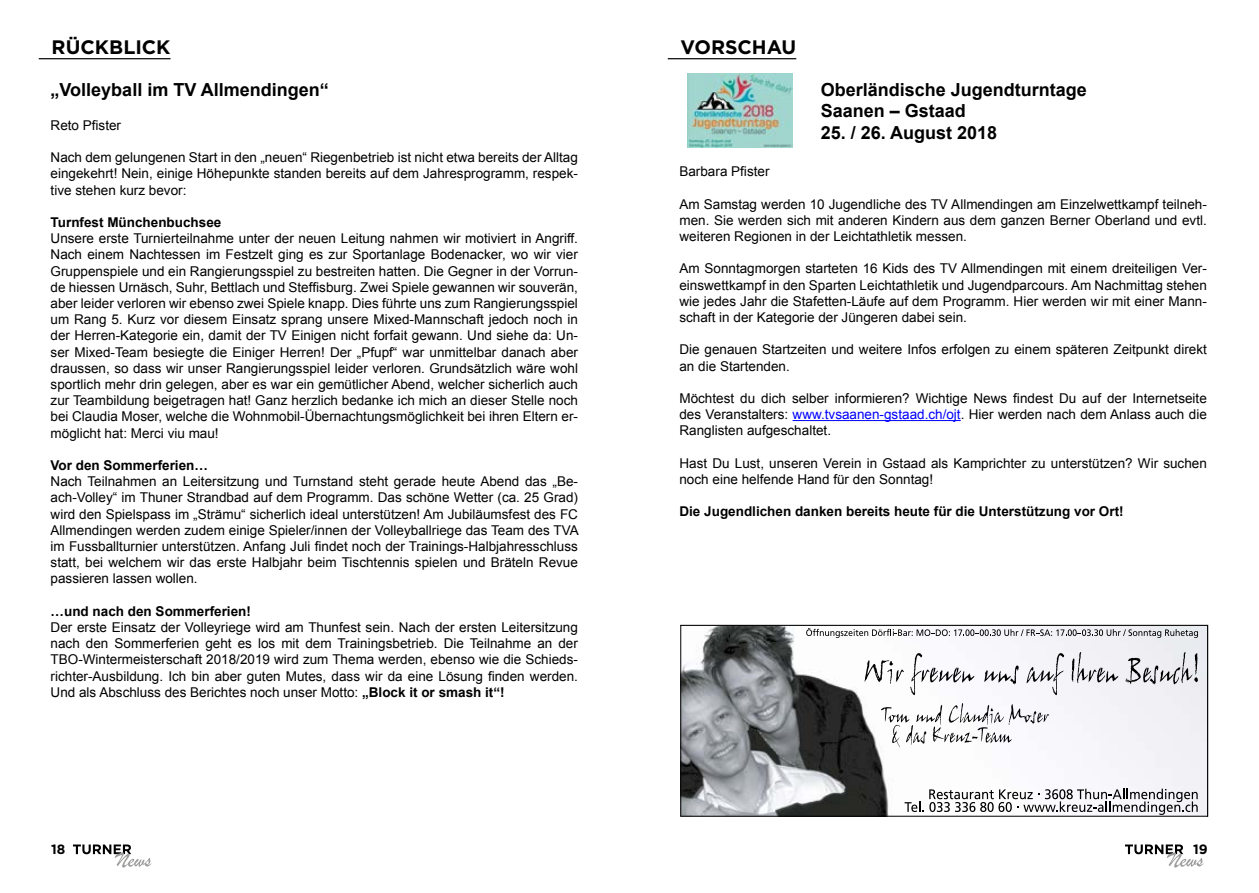
<style>
.page{position:relative;width:1259px;height:893px;background:#fff}
.page>*{position:absolute;margin:0;border:0;box-sizing:border-box;transform-origin:0 0}
.t1{font:700 19.5px "Gotham";color:#000}
.t2{font:700 18px "Arial";color:#000}
.t3{font:13.5px/16.2px "Arial";color:#000;text-align:justify}
.t4{font:700 13.5px "Arial";color:#000}
.t5{font:700 13.5px "Gotham";color:#000}
.s1{font-weight:700}
.s2{color:#00f}
</style>
<div class="page">
<svg style="left:73px;top:844px;width:78px;height:24px"></svg>
<svg style="left:1125px;top:844px;width:78px;height:24px"></svg>
<hr style="left:668px;top:58px;width:128px;height:1px;background:#000">
<hr style="left:39px;top:58px;width:131px;height:1px;background:#000">
<svg style="left:682px;top:627px;width:524px;height:187px"></svg>
<div style="left:680px;top:625px;width:528px;height:191px;border:1px solid #000"></div>
<hr style="left:792px;top:420px;width:168px;height:1px;background:#00f">
<img style="left:687px;top:73px;width:105px;height:75px">
<p class="t1" style="left:51px;top:35px;width:121px">RÜCKBLICK</p>
<p class="t1" style="left:680px;top:35px;width:117px">VORSCHAU</p>
<p class="t2" style="left:51px;top:77px;width:280px">„Volleyball im TV Allmendingen“</p>
<p class="t3" style="left:51px;top:117px;width:72px">Reto Pfister</p>
<p class="t3" style="left:51px;top:149px;width:529px">Nach dem gelungenen Start in den „neuen“ Riegenbetrieb ist nicht etwa bereits der Alltag eingekehrt! Nein, einige Höhepunkte standen bereits auf dem Jahresprogramm, respek&shy;tive stehen kurz bevor:</p>
<p class="t4" style="left:51px;top:213px;width:172px">Turnfest Münchenbuchsee</p>
<p class="t3" style="left:51px;top:230px;width:529px">Unsere erste Turnierteilnahme unter der neuen Leitung nahmen wir motiviert in Angriff.<br>Nach einem Nachtessen im Festzelt ging es zur Sportanlage Bodenacker, wo wir vier Gruppenspiele und ein Rangierungsspiel zu bestreiten hatten. Die Gegner in der Vorrun&shy;de hiessen Urnäsch, Suhr, Bettlach und Steffisburg. Zwei Spiele gewannen wir souverän, aber leider verloren wir ebenso zwei Spiele knapp. Dies führte uns zum Rangierungsspiel um Rang 5. Kurz vor diesem Einsatz sprang unsere Mixed-Mannschaft jedoch noch in der Herren-Kategorie ein, damit der TV Einigen nicht forfait gewann. Und siehe da: Un&shy;ser Mixed-Team besiegte die Einiger Herren! Der „Pfupf“ war unmittelbar danach aber draussen, so dass wir unser Rangierungsspiel leider verloren. Grundsätzlich wäre wohl sportlich mehr drin gelegen, aber es war ein gemütlicher Abend, welcher sicherlich auch zur Teambildung beigetragen hat! Ganz herzlich bedanke ich mich an dieser Stelle noch bei Claudia Moser, welche die Wohnmobil-Übernachtungsmöglichkeit bei ihren Eltern er&shy;möglicht hat: Merci viu mau!</p>
<p class="t4" style="left:51px;top:456px;width:159px">Vor den Sommerferien…</p>
<p class="t3" style="left:51px;top:473px;width:529px">Nach Teilnahmen an Leitersitzung und Turnstand steht gerade heute Abend das „Be&shy;ach-Volley“ im Thuner Strandbad auf dem Programm. Das schöne Wetter (ca. 25 Grad) wird den Spielspass im „Strämu“ sicherlich ideal unterstützen! Am Jubiläumsfest des FC Allmendingen werden zudem einige Spieler/innen der Volleyballriege das Team des TVA im Fussballturnier unterstützen. Anfang Juli findet noch der Trainings-Halbjahresschluss statt, bei welchem wir das erste Halbjahr beim Tischtennis spielen und Bräteln Revue passieren lassen wollen.</p>
<p class="t4" style="left:51px;top:602px;width:202px">…und nach den Sommerferien!</p>
<p class="t3" style="left:51px;top:619px;width:529px">Der erste Einsatz der Volleyriege wird am Thunfest sein. Nach der ersten Leitersitzung nach den Sommerferien geht es los mit dem Trainingsbetrieb. Die Teilnahme an der TBO-Wintermeisterschaft 2018/2019 wird zum Thema werden, ebenso wie die Schieds&shy;richter-Ausbildung. Ich bin aber guten Mutes, dass wir da eine Lösung finden werden.<br>Und als Abschluss des Berichtes noch unser Motto: <span class="s1">„Block it or smash it“!</span></p>
<p class="t2" style="left:820px;top:77px;width:268px">Oberländische Jugendturntage</p>
<p class="t2" style="left:820px;top:99px;width:147px">Saanen – Gstaad</p>
<p class="t2" style="left:820px;top:120px;width:178px">25. / 26. August 2018</p>
<p class="t3" style="left:679px;top:163px;width:92px">Barbara Pfister</p>
<p class="t3" style="left:679px;top:196px;width:529px">Am Samstag werden 10 Jugendliche des TV Allmendingen am Einzelwettkampf teilneh&shy;men. Sie werden sich mit anderen Kindern aus dem ganzen Berner Oberland und evtl. weiteren Regionen in der Leichtathletik messen.</p>
<p class="t3" style="left:679px;top:261px;width:529px">Am Sonntagmorgen starteten 16 Kids des TV Allmendingen mit einem dreiteiligen Ver&shy;einswettkampf in den Sparten Leichtathletik und Jugendparcours. Am Nachmittag stehen wie jedes Jahr die Stafetten-Läufe auf dem Programm. Hier werden wir mit einer Mann&shy;schaft in der Kategorie der Jüngeren dabei sein.</p>
<p class="t3" style="left:679px;top:342px;width:529px">Die genauen Startzeiten und weitere Infos erfolgen zu einem späteren Zeitpunkt direkt an die Startenden.</p>
<p class="t3" style="left:679px;top:390px;width:529px">Möchtest du dich selber informieren? Wichtige News findest Du auf der Internetseite des Veranstalters: <span class="s2">www.tvsaanen-gstaad.ch/ojt</span>. Hier werden nach dem Anlass auch die Ranglisten aufgeschaltet.</p>
<p class="t3" style="left:679px;top:455px;width:529px">Hast Du Lust, unseren Verein in Gstaad als Kamprichter zu unterstützen? Wir suchen noch eine helfende Hand für den Sonntag!</p>
<p class="t4" style="left:679px;top:503px;width:446px">Die Jugendlichen danken bereits heute für die Unterstützung vor Ort!</p>
<p class="t5" style="left:51px;top:841px;width:16px">18</p>
<p class="t5" style="left:1193px;top:841px;width:16px">19</p>
</div>
